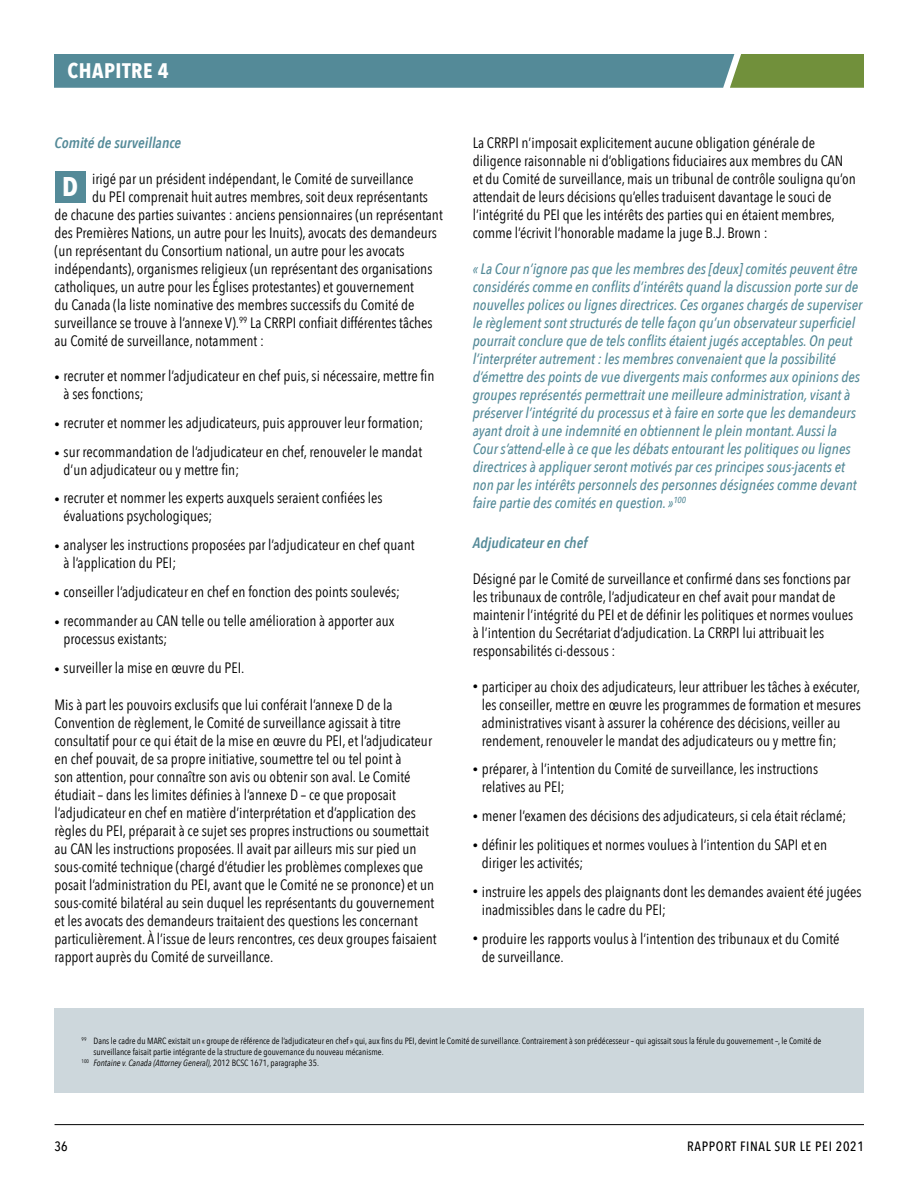
<style>
.page{position:relative;width:918px;height:1188px;background:#fff}
.page>*{position:absolute;margin:0;border:0;box-sizing:border-box;transform-origin:0 0}
.t1{font:700 27px "Avenir Next Condensed";color:#fff}
.t2{font:700 21px "Avenir Next Condensed";letter-spacing:.025em;color:#fff}
.t3{font:15px/18px "Avenir Next Condensed";color:#000}
.t4{font:italic 500 15px/18px "Avenir Next Condensed";color:#548a98}
.t5{font:italic 600 15px "Avenir Next Condensed";color:#548a98}
.t6{font:500 13.5px "Avenir Next Condensed";letter-spacing:.05em;color:#000}
.t7{font:9px "Avenir Next Condensed";color:#000}
.t8{font:italic 9px "Avenir Next Condensed";color:#000}
.s1{font-size:10.5px}
.s2{font-style:normal}
</style>
<div class="page">
<hr style="left:55px;top:1124px;width:809px;height:1px;background:#000">
<svg style="left:54px;top:54px;width:810px;height:34px;background:#5b8c8b"></svg>
<div style="left:54px;top:1008px;width:810px;height:85px;background:#cdd7dc"></div>
<div style="left:55px;top:171px;width:30px;height:31px;background:#548a98"></div>
<h2 class="t2" style="left:68px;top:58px;width:103px">CHAPITRE 4</h2>
<p class="t5" style="left:55px;top:134px;width:128px">Comité de surveillance</p>
<p class="t3" style="left:92px;top:169px;width:323px">irigé par un président indépendant, le Comité de surveillance</p>
<p class="t3" style="left:92px;top:187px;width:337px">du PEI comprenait huit autres membres, soit deux représentants</p>
<p class="t3" style="left:55px;top:205px;width:390px">de chacune des parties suivantes : anciens pensionnaires (un représentant</p>
<p class="t3" style="left:55px;top:223px;width:384px">des Premières Nations, un autre pour les Inuits), avocats des demandeurs</p>
<p class="t3" style="left:55px;top:241px;width:351px">(un représentant du Consortium national, un autre pour les avocats</p>
<p class="t3" style="left:55px;top:259px;width:379px">indépendants), organismes religieux (un représentant des organisations</p>
<p class="t3" style="left:55px;top:277px;width:361px">catholiques, un autre pour les Églises protestantes) et gouvernement</p>
<p class="t3" style="left:55px;top:295px;width:361px">du Canada (la liste nominative des membres successifs du Comité de</p>
<p class="t3" style="left:55px;top:313px;width:380px">surveillance se trouve à l’annexe V).<sup>99</sup> La CRRPI confiait différentes tâches</p>
<p class="t3" style="left:55px;top:331px;width:211px">au Comité de surveillance, notamment :</p>
<p class="t3" style="left:64px;top:366px;width:372px;text-indent:-9px"><span class="s1">•</span> recruter et nommer l’adjudicateur en chef puis,si nécessaire, mettre fin à ses fonctions;</p>
<p class="t3" style="left:55px;top:413px;width:370px"><span class="s1">•</span> recruter et nommer les adjudicateurs, puis approuver leur formation;</p>
<p class="t3" style="left:64px;top:442px;width:360px;text-indent:-9px"><span class="s1">•</span> sur recommandation de l’adjudicateur en chef, renouveler le mandat d’un adjudicateur ou y mettre fin;</p>
<p class="t3" style="left:64px;top:488px;width:321px;text-indent:-9px"><span class="s1">•</span> recruter et nommer les experts auxquels seraient confiées les évaluations psychologiques;</p>
<p class="t3" style="left:64px;top:535px;width:352px;text-indent:-9px"><span class="s1">•</span> analyser les instructions proposées par l’adjudicateur en chef quant à l’application du PEI;</p>
<p class="t3" style="left:55px;top:582px;width:347px"><span class="s1">•</span> conseiller l’adjudicateur en chef en fonction des points soulevés;</p>
<p class="t3" style="left:64px;top:611px;width:333px;text-indent:-9px"><span class="s1">•</span> recommander au CAN telle ou telle amélioration à apporter aux processus existants;</p>
<p class="t3" style="left:55px;top:658px;width:191px"><span class="s1">•</span> surveiller la mise en œuvre du PEI.</p>
<p class="t3" style="left:55px;top:695px;width:384px">Mis à part les pouvoirs exclusifs que lui conférait l’annexe D de la Convention de règlement, le Comité de surveillance agissait à titre consultatif pour ce qui était de la mise en œuvre du PEI, et l’adjudicateur en chef pouvait, de sa propre initiative, soumettre tel ou tel point à<br>son attention, pour connaître son avis ou obtenir son aval. Le Comité étudiait – dans les limites définies à l’annexe D – ce que proposait l’adjudicateur en chef en matière d’interprétation et d’application des règles du PEI, préparait à ce sujet ses propres instructions ou soumettait au CAN les instructions proposées. Il avait par ailleurs mis sur pied un sous-comité technique (chargé d’étudier les problèmes complexes que posait l’administration du PEI, avant que le Comité ne se prononce) et un sous-comité bilatéral au sein duquel les représentants du gouvernement et les avocats des demandeurs traitaient des questions les concernant particulièrement. À l’issue de leurs rencontres, ces deux groupes faisaient rapport auprès du Comité de surveillance.</p>
<h1 class="t1" style="left:62px;top:170px;width:17px">D</h1>
<p class="t3" style="left:473px;top:133px;width:385px">La CRRPI n’imposait explicitement aucune obligation générale de diligence raisonnable ni d’obligations fiduciaires aux membres du CAN et du Comité de surveillance, mais un tribunal de contrôle souligna qu’on attendait de leurs décisions qu’elles traduisent davantage le souci de l’intégrité du PEI que les intérêts des parties qui en étaient membres, comme l’écrivit l’honorable madame la juge B.J. Brown :</p>
<p class="t4" style="left:473px;top:260px;width:391px">« La Cour n’ignore pas que les membres des [deux] comités peuvent être considérés comme en conflits d’intérêts quand la discussion porte sur de nouvelles polices ou lignes directrices. Ces organes chargés de superviser le règlement sont structurés de telle façon qu’un observateur superficiel pourrait conclure que de tels conflits étaient jugés acceptables. On peut l’interpréter autrement : les membres convenaient que la possibilité d’émettre des points de vue divergents mais conformes aux opinions des groupes représentés permettrait une meilleure administration, visant à préserver l’intégrité du processus et à faire en sorte que les demandeurs ayant droit à une indemnité en obtiennent le plein montant. Aussi la Cour s’attend-elle à ce que les débats entourant les politiques ou lignes directrices à appliquer seront motivés par ces principes sous-jacents et non par les intérêts personnels des personnes désignées comme devant faire partie des comités en question. »<sup>100</sup></p>
<p class="t5" style="left:473px;top:533px;width:116px">Adjudicateur en chef</p>
<p class="t3" style="left:473px;top:569px;width:382px">Désigné par le Comité de surveillance et confirmé dans ses fonctions par les tribunaux de contrôle, l’adjudicateur en chef avait pour mandat de maintenir l’intégrité du PEI et de définir les politiques et normes voulues à l’intention du Secrétariat d’adjudication. La CRRPI lui attribuait les responsabilités ci-dessous :</p>
<p class="t3" style="left:482px;top:677px;width:381px;text-indent:-9px"><span class="s1">•</span> participer au choix des adjudicateurs, leur attribuer les tâches à exécuter, les conseiller, mettre en œuvre les programmes de formation et mesures administratives visant à assurer la cohérence des décisions, veiller au rendement, renouveler le mandat des adjudicateurs ou y mettre fin;</p>
<p class="t3" style="left:482px;top:759px;width:338px;text-indent:-9px"><span class="s1">•</span> préparer, à l’intention du Comité de surveillance, les instructions relatives au PEI;</p>
<p class="t3" style="left:473px;top:806px;width:375px"><span class="s1">•</span> mener l’examen des décisions des adjudicateurs, si cela était réclamé;</p>
<p class="t3" style="left:482px;top:835px;width:347px;text-indent:-9px"><span class="s1">•</span> définir les politiques et normes voulues à l’intention du SAPI et en diriger les activités;</p>
<p class="t3" style="left:482px;top:882px;width:381px;text-indent:-9px"><span class="s1">•</span> instruire les appels des plaignants dont les demandes avaient été jugées inadmissibles dans le cadre du PEI;</p>
<p class="t3" style="left:482px;top:929px;width:359px;text-indent:-9px"><span class="s1">•</span> produire les rapports voulus à l’intention des tribunaux et du Comité de surveillance.</p>
<p class="t7" style="left:82px;top:1034px;width:741px"><sup>99</sup> Dans le cadre du MARC existait un « groupe de référence de l’adjudicateur en chef » qui, aux fins du PEI, devint le Comité de surveillance. Contrairement à son prédécesseur – qui agissait sous la férule du gouvernement –, le Comité de</p>
<p class="t7" style="left:94px;top:1044px;width:292px">surveillance faisait partie intégrante de la structure de gouvernance du nouveau mécanisme.</p>
<p class="t8" style="left:82px;top:1057px;width:239px"><sup>100</sup> Fontaine v. Canada (Attorney General), <span class="s2">2012 BCSC 1671, paragraphe 35.</span></p>
<p class="t6" style="left:55px;top:1138px;width:15px">36</p>
<p class="t6" style="left:687px;top:1138px;width:178px">RAPPORT FINAL SUR LE PEI 2021</p>
</div>
